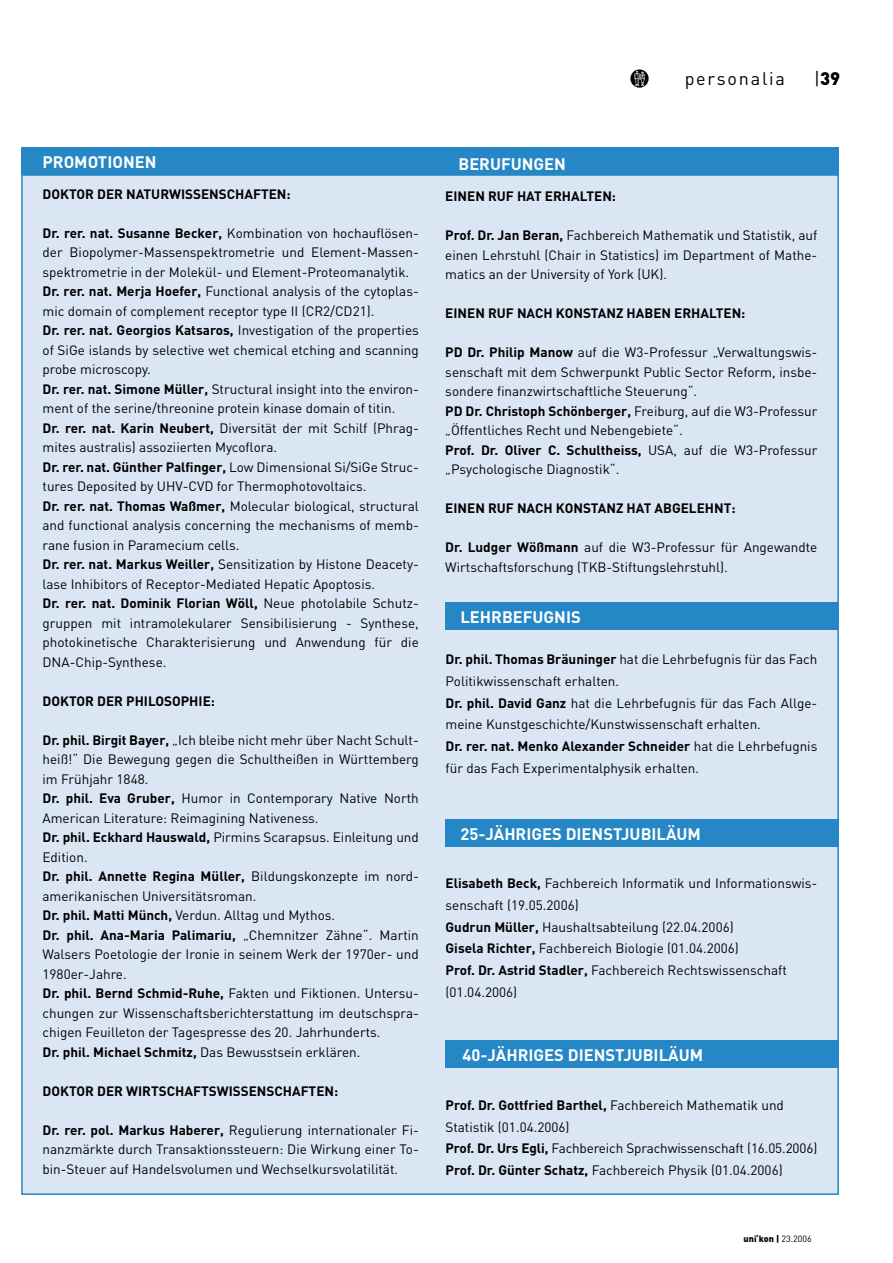
<style>
.page{position:relative;width:893px;height:1263px;background:#fff}
.page>*{position:absolute;margin:0;border:0;box-sizing:border-box;transform-origin:0 0}
.t1{font:18px "DIN";letter-spacing:.1em;color:#000}
.t2{font:900 18px "DIN";color:#000}
.t3{font:700 16.5px "DIN";color:#fff}
.t4{font:13.5px/19.5px "DIN";color:#000}
.t5{font:700 13.5px "DIN";color:#000}
.t6{font:900 9px "DIN";color:#000}
.t7{font:900 6px "DIN";color:#000;scale:1.27 1}
.s1{font-weight:400}
.s2{font-weight:700}
</style>
<div class="page">
<svg style="left:630px;top:69px;width:19px;height:19px"></svg>
<div style="left:22px;top:175px;width:816px;height:1019px;background:#dbe6f4"></div>
<div style="left:21px;top:147px;width:818px;height:28px;background:#2587c6"></div>
<div style="left:446px;top:602px;width:393px;height:28px;background:#2587c6"></div>
<div style="left:446px;top:819px;width:393px;height:28px;background:#2587c6"></div>
<div style="left:446px;top:1040px;width:393px;height:28px;background:#2587c6"></div>
<h1 class="t1" style="left:685px;top:67px;width:102px">personalia</h1>
<h1 class="t2" style="left:814px;top:67px;width:27px"><span class="s1">|</span>39</h1>
<p class="t3" style="left:43px;top:151px;width:115px">PROMOTIONEN</p>
<p class="t3" style="left:458px;top:153px;width:109px">BERUFUNGEN</p>
<p class="t5" style="left:445px;top:187px;width:172px">EINEN RUF HAT ERHALTEN:</p>
<p class="t4" style="left:445px;top:225px;width:374px;text-align:justify"><span class="s2">Prof. Dr. Jan Beran,</span> Fachbereich Mathematik und Statistik, auf einen Lehrstuhl (Chair in Statistics) im Department of Mathe&shy;matics an der University of York (UK).</p>
<p class="t5" style="left:445px;top:304px;width:302px">EINEN RUF NACH KONSTANZ HABEN ERHALTEN:</p>
<p class="t4" style="left:445px;top:342px;width:374px"><span class="s2">PD Dr. Philip Manow</span> auf die W3-Professur „Verwaltungswis&shy;senschaft mit dem Schwerpunkt Public Sector Reform, insbe&shy;sondere finanzwirtschaftliche Steuerung“.<br><span class="s2">PD Dr. Christoph Schönberger,</span> Freiburg, auf die W3-Professur „Öffentliches Recht und Nebengebiete“.<br><span class="s2">Prof. Dr. Oliver C. Schultheiss,</span> USA, auf die W3-Professur „Psychologische Diagnostik“.</p>
<p class="t5" style="left:445px;top:499px;width:292px">EINEN RUF NACH KONSTANZ HAT ABGELEHNT:</p>
<p class="t4" style="left:445px;top:537px;width:374px"><span class="s2">Dr. Ludger Wößmann</span> auf die W3-Professur für Angewandte<br>Wirtschaftsforschung (TKB-Stiftungslehrstuhl).</p>
<p class="t5" style="left:43px;top:185px;width:250px">DOKTOR DER NATURWISSENSCHAFTEN:</p>
<p class="t4" style="left:43px;top:223px;width:378px"><span class="s2">Dr. rer. nat. Susanne Becker,</span> Kombination von hochauflösen&shy;der Biopolymer-Massenspektrometrie und Element-Massen&shy;spektrometrie in der Molekül- und Element-Proteomanalytik.<br><span class="s2">Dr. rer. nat. Merja Hoefer,</span> Functional analysis of the cytoplas&shy;mic domain of complement receptor type II (CR2/CD21).<br><span class="s2">Dr. rer. nat. Georgios Katsaros,</span> Investigation of the properties of SiGe islands by selective wet chemical etching and scanning probe microscopy.<br><span class="s2">Dr. rer. nat. Simone Müller,</span> Structural insight into the environ&shy;ment of the serine/threonine protein kinase domain of titin.<br><span class="s2">Dr. rer. nat. Karin Neubert,</span> Diversität der mit Schilf (Phrag&shy;mites australis) assoziierten Mycoflora.<br><span class="s2">Dr. rer. nat. Günther Palfinger,</span> Low Dimensional Si/SiGe Struc&shy;tures Deposited by UHV-CVD for Thermophotovoltaics.<br><span class="s2">Dr. rer. nat. Thomas Waßmer,</span> Molecular biological, structural and functional analysis concerning the mechanisms of memb&shy;rane fusion in Paramecium cells.<br><span class="s2">Dr. rer. nat. Markus Weiller,</span> Sensitization by Histone Deacety&shy;lase Inhibitors of Receptor-Mediated Hepatic Apoptosis.<br><span class="s2">Dr. rer. nat. Dominik Florian Wöll,</span> Neue photolabile Schutz&shy;gruppen mit intramolekularer Sensibilisierung - Synthese, photokinetische Charakterisierung und Anwendung für die DNA-Chip-Synthese.</p>
<p class="t5" style="left:43px;top:692px;width:174px">DOKTOR DER PHILOSOPHIE:</p>
<p class="t4" style="left:43px;top:730px;width:378px"><span class="s2">Dr. phil. Birgit Bayer,</span> „Ich bleibe nicht mehr über Nacht Schult&shy;heiß!“ Die Bewegung gegen die Schultheißen in Württemberg im Frühjahr 1848.<br><span class="s2">Dr. phil. Eva Gruber,</span> Humor in Contemporary Native North American Literature: Reimagining Nativeness.<br><span class="s2">Dr. phil. Eckhard Hauswald,</span> Pirmins Scarapsus. Einleitung und Edition.<br><span class="s2">Dr. phil. Annette Regina Müller,</span> Bildungskonzepte im nord&shy;amerikanischen Universitätsroman.<br><span class="s2">Dr. phil. Matti Münch,</span> Verdun. Alltag und Mythos.<br><span class="s2">Dr. phil. Ana-Maria Palimariu,</span> „Chemnitzer Zähne“. Martin Walsers Poetologie der Ironie in seinem Werk der 1970er- und 1980er-Jahre.<br><span class="s2">Dr. phil. Bernd Schmid-Ruhe,</span> Fakten und Fiktionen. Untersu&shy;chungen zur Wissenschaftsberichterstattung im deutschspra&shy;chigen Feuilleton der Tagespresse des 20. Jahrhunderts.<br><span class="s2">Dr. phil. Michael Schmitz,</span> Das Bewusstsein erklären.</p>
<p class="t5" style="left:43px;top:1082px;width:297px">DOKTOR DER WIRTSCHAFTSWISSENSCHAFTEN:</p>
<p class="t4" style="left:43px;top:1120px;width:378px;text-align:justify"><span class="s2">Dr. rer. pol. Markus Haberer,</span> Regulierung internationaler Fi&shy;nanzmärkte durch Transaktionssteuern: Die Wirkung einer To&shy;bin-Steuer auf Handelsvolumen und Wechselkursvolatilität.</p>
<p class="t3" style="left:460px;top:606px;width:122px">LEHRBEFUGNIS</p>
<p class="t4" style="left:446px;top:648px;width:373px;line-height:21.8px"><span class="s2">Dr. phil. Thomas Bräuninger</span> hat die Lehrbefugnis für das Fach Politikwissenschaft erhalten.<br><span class="s2">Dr. phil. David Ganz</span> hat die Lehrbefugnis für das Fach Allge&shy;meine Kunstgeschichte/Kunstwissenschaft erhalten.<br><span class="s2">Dr. rer. nat. Menko Alexander Schneider</span> hat die Lehrbefugnis für das Fach Experimentalphysik erhalten.</p>
<p class="t3" style="left:460px;top:823px;width:242px">25-JÄHRIGES DIENSTJUBILÄUM</p>
<p class="t4" style="left:446px;top:872px;width:373px;line-height:21.8px"><span class="s2">Elisabeth Beck,</span> Fachbereich Informatik und Informationswis&shy;senschaft (19.05.2006)<br><span class="s2">Gudrun Müller,</span> Haushaltsabteilung (22.04.2006)<br><span class="s2">Gisela Richter,</span> Fachbereich Biologie (01.04.2006)<br><span class="s2">Prof. Dr. Astrid Stadler,</span> Fachbereich Rechtswissenschaft (01.04.2006)</p>
<p class="t3" style="left:463px;top:1044px;width:242px">40-JÄHRIGES DIENSTJUBILÄUM</p>
<p class="t4" style="left:446px;top:1094px;width:373px;line-height:21.8px"><span class="s2">Prof. Dr. Gottfried Barthel,</span> Fachbereich Mathematik und Statistik (01.04.2006)<br><span class="s2">Prof. Dr. Urs Egli,</span> Fachbereich Sprachwissenschaft (16.05.2006)<br><span class="s2">Prof. Dr. Günter Schatz,</span> Fachbereich Physik (01.04.2006)</p>
<p class="t6" style="left:744px;top:1232px;width:70px">uni kon | <span class="s1">23.2006</span></p>
<p class="t7" style="left:757px;top:1230px;width:3px">,</p>
</div>
